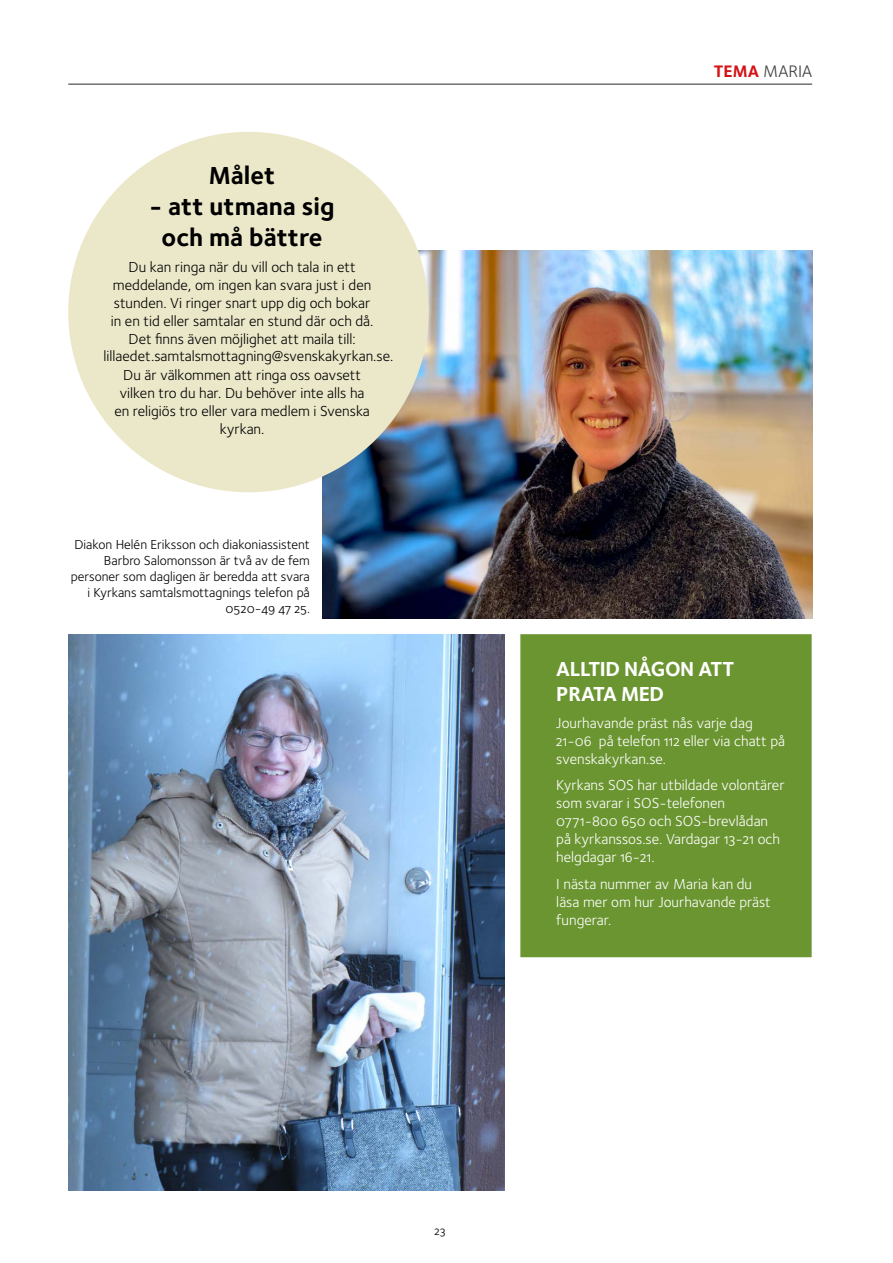
<style>
.page{position:relative;width:893px;height:1263px;background:#fff}
.page>*{position:absolute;margin:0;border:0;box-sizing:border-box;transform-origin:0 0}
.t1{font:25.5px/30.6px "Foundry Sterling Bold OSF";color:#000;text-align:center}
.t2{font:21px/25.2px "Foundry Sterling Bold OSF";letter-spacing:-.02em;color:#fff}
.t3{font:17.25px "Foundry Sterling Book OSF";letter-spacing:.005em;color:#3c3c3b}
.t4{font:15px/18px "Foundry Sterling Book OSF";color:#000;text-align:center}
.t5{font:15px/18px "Foundry Sterling Book OSF";color:#fff}
.t6{font:13.5px/16.2px "Foundry Sterling Book OSF";color:#000;text-align:right}
.t7{font:12.3px "Foundry Sterling Book OSF";color:#000}
.s1{font-family:"Foundry Sterling Bold OSF";color:#d51317}
</style>
<div class="page">
<div style="left:520px;top:634px;width:292px;height:323px;background:#6b9531;border:2px solid #6b9531"></div>
<hr style="left:68px;top:84px;width:744px;height:1px;background:#282827">
<img style="left:68px;top:634px;width:436px;height:557px">
<img style="left:323px;top:251px;width:489px;height:367px">
<div style="left:68px;top:132px;width:361px;height:360px;background:#ebe8c9;border-radius:50%"></div>
<h1 class="t1" style="left:209px;top:160px;width:68px">Målet</h1>
<h1 class="t1" style="left:150px;top:190px;width:187px">- att utmana sig och må bättre</h1>
<p class="t4" style="left:111px;top:258px;width:264px">Du kan ringa när du vill och tala in ett meddelande, om ingen kan svara just i den stunden. Vi ringer snart upp dig och bokar in en tid eller samtalar en stund där och då.<br>Det finns även möjlighet att maila till:</p>
<p class="t4" style="left:114px;top:366px;width:257px">Du är välkommen att ringa oss oavsett vilken tro du har. Du behöver inte alls ha en religiös tro eller vara medlem i Svenska kyrkan.</p>
<p class="t4" style="left:104px;top:347px;width:291px">lillaedet.samtalsmottagning@svenskakyrkan.se.</p>
<p class="t6" style="left:71px;top:536px;width:241px">Diakon Helén Eriksson och diakoniassistent Barbro Salomonsson är två av de fem personer som dagligen är beredda att svara i Kyrkans samtalsmottagnings telefon på 0520-49 47 25.</p>
<p class="t3" style="left:714px;top:59px;width:100px"><span class="s1">TEMA</span> MARIA</p>
<h2 class="t2" style="left:556px;top:656px;width:179px">ALLTID NÅGON ATT<br>PRATA MED</h2>
<p class="t5" style="left:556px;top:713px;width:230px">Jourhavande präst nås varje dag<br>21-06 på telefon 112 eller via chatt på svenskakyrkan.se.</p>
<p class="t5" style="left:556px;top:776px;width:230px">Kyrkans SOS har utbildade volontärer som svarar i SOS-telefonen<br>0771-800 650 och SOS-brevlådan på kyrkanssos.se. Vardagar 13-21 och helgdagar 16-21.</p>
<p class="t5" style="left:556px;top:874px;width:216px">I nästa nummer av Maria kan du läsa mer om hur Jourhavande präst fungerar.</p>
<p class="t7" style="left:435px;top:1222px;width:13px">23</p>
</div>
